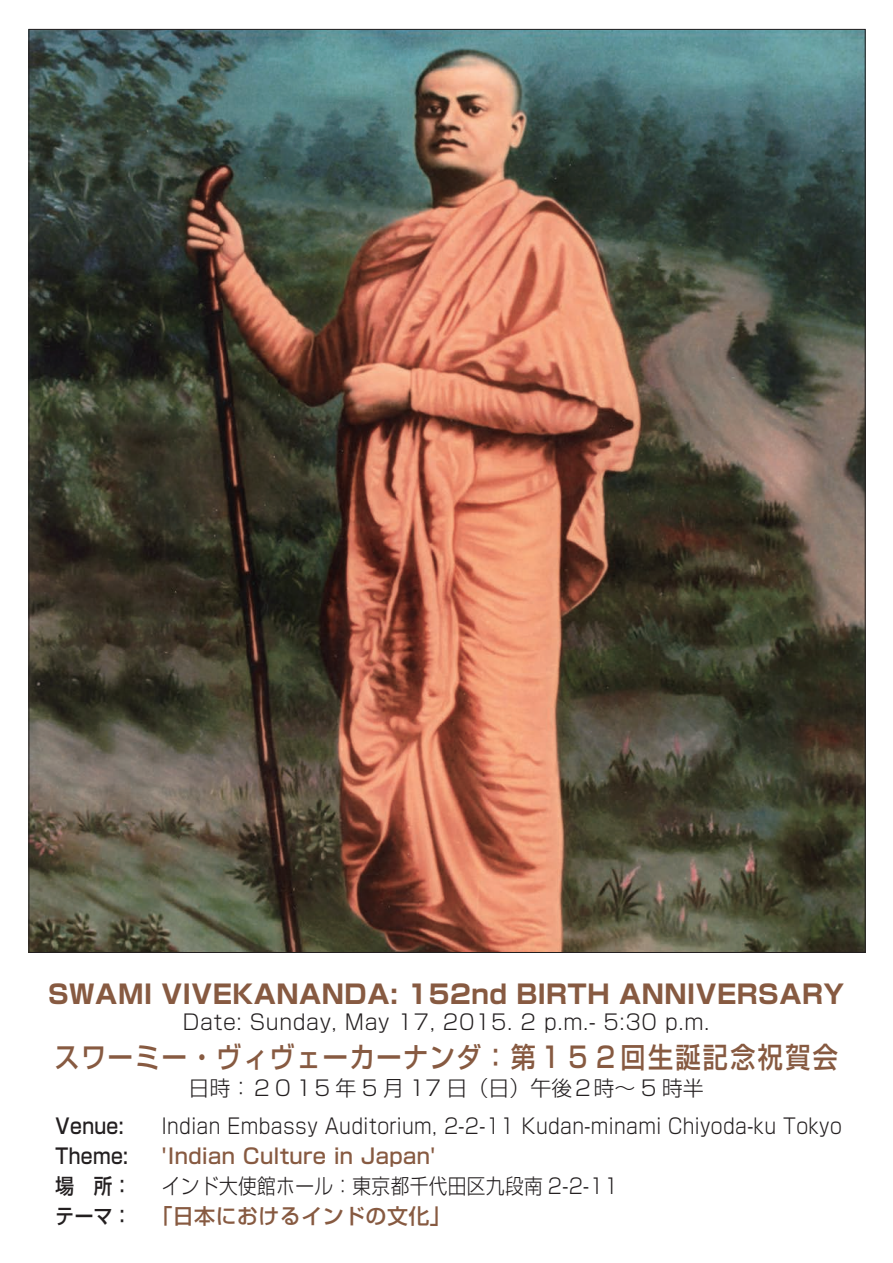
<style>
.page{position:relative;width:893px;height:1263px;background:#fff}
.page>*{position:absolute;margin:0;border:0;box-sizing:border-box;transform-origin:0 0}
.t1{font:500 28.5px "Shin Go Pro";letter-spacing:.08em;color:#875a41;scale:.88 1}
.t2{font:700 25.95px "Shin Go Pro";letter-spacing:.02em;color:#875a41}
.t3{font:300 21px/30px "Shin Go Pro";letter-spacing:.02em;color:#231f20;scale:.89 1}
.t4{font:300 21px "Shin Go Pro";letter-spacing:.02em;color:#231f20}
.t5{font:300 21px "Shin Go Pro";color:#231f20}
.t6{font:500 21px "Shin Go Pro";letter-spacing:.02em;color:#875a41}
.t7{font:500 21px "Shin Go Pro";letter-spacing:.02em;color:#231f20;scale:.89 1}
.s1{font-weight:500}
.s2{font-weight:500;color:#875a41}
</style>
<div class="page">
<img style="left:31px;top:31px;width:832px;height:920px">
<p class="t2" style="left:48px;top:974px;width:798px">SWAMI VIVEKANANDA: 152nd BIRTH ANNIVERSARY</p>
<p class="t4" style="left:183px;top:1005px;width:528px">Date: Sunday, May 17, 2015. 2 p.m.- 5:30 p.m.</p>
<h1 class="t1" style="left:54px;top:1034px;width:892px">スワーミー・ヴィヴェーカーナンダ：第１５２回生誕記念祝賀会</h1>
<p class="t5" style="left:188px;top:1071px;width:517px">日時：２０１5 年 5 月 17 日（日）午後２時〜 5 時半</p>
<p class="t7" style="left:56px;top:1109px;width:78px">Venue:</p>
<p class="t3" style="left:162px;top:1108px;width:765px">Indian Embassy Auditorium, 2-2-11 Kudan-minami Chiyoda-ku Tokyo</p>
<p class="t7" style="left:56px;top:1139px;width:83px">Theme:</p>
<p class="t6" style="left:162px;top:1139px;width:275px">'Indian Culture in Japan'</p>
<p class="t7" style="left:56px;top:1169px;width:87px">場　所：</p>
<p class="t3" style="left:56px;top:1168px;width:634px;text-indent:106px">インド大使館ホール：東京都千代田区九段南 2-2-11<span class="s1">テーマ：</span> <span class="s2">「日本におけるインドの文化」</span></p>
</div>
